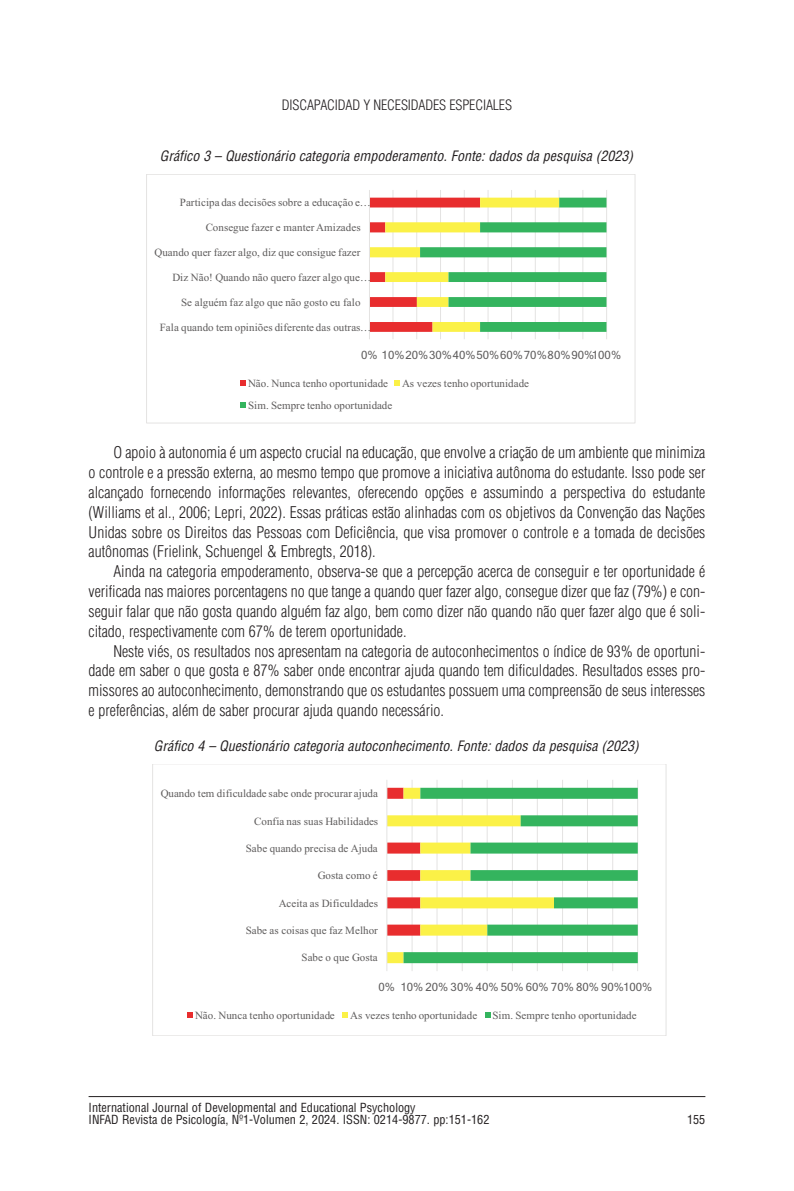
<style>
.page{position:relative;width:794px;height:1191px;background:#fff}
.page>*{position:absolute;margin:0;border:0;box-sizing:border-box;transform-origin:0 0}
.t1{font:300 condensed 15.75px/19.8px "Helvetica";color:#231f20;text-align:justify}
.t2{font:italic condensed 14px "Helvetica";color:#231f20}
.t3{font:300 condensed 14px "Helvetica";letter-spacing:-.01em;color:#231f20}
.t4{font:condensed 12.25px/12.2px "Helvetica";color:#231f20}
.t5{font:11.03px "Times New Roman";letter-spacing:.005em;color:#5e5c5c}
.t6{font:11.03px "Mangal";color:#5e5c5c}
</style>
<div class="page">
<hr style="left:89px;top:1096px;width:616px;height:1px;background:#231f20">
<hr style="left:392px;top:190px;width:1px;height:149px;background:#e4e3e2">
<hr style="left:416px;top:190px;width:1px;height:149px;background:#e4e3e2">
<hr style="left:440px;top:190px;width:1px;height:149px;background:#e4e3e2">
<hr style="left:464px;top:190px;width:1px;height:149px;background:#e4e3e2">
<hr style="left:487px;top:190px;width:1px;height:149px;background:#e4e3e2">
<hr style="left:511px;top:190px;width:1px;height:149px;background:#e4e3e2">
<hr style="left:535px;top:190px;width:1px;height:149px;background:#e4e3e2">
<hr style="left:558px;top:190px;width:1px;height:149px;background:#e4e3e2">
<hr style="left:582px;top:190px;width:1px;height:149px;background:#e4e3e2">
<hr style="left:606px;top:190px;width:1px;height:149px;background:#e4e3e2">
<svg style="left:370px;top:198px;width:236px;height:134px"></svg>
<hr style="left:369px;top:190px;width:1px;height:149px;background:#e4e3e2">
<svg style="left:241px;top:380px;width:5px;height:6px"></svg>
<svg style="left:394px;top:380px;width:6px;height:6px"></svg>
<svg style="left:241px;top:402px;width:5px;height:5px"></svg>
<div style="left:146px;top:174px;width:489px;height:249px;border:1px solid #e4e3e2"></div>
<hr style="left:412px;top:780px;width:1px;height:191px;background:#e4e3e2">
<hr style="left:436px;top:780px;width:1px;height:191px;background:#e4e3e2">
<hr style="left:462px;top:780px;width:1px;height:191px;background:#e4e3e2">
<hr style="left:487px;top:780px;width:1px;height:191px;background:#e4e3e2">
<hr style="left:512px;top:780px;width:1px;height:191px;background:#e4e3e2">
<hr style="left:537px;top:780px;width:1px;height:191px;background:#e4e3e2">
<hr style="left:562px;top:780px;width:1px;height:191px;background:#e4e3e2">
<hr style="left:587px;top:780px;width:1px;height:191px;background:#e4e3e2">
<hr style="left:612px;top:780px;width:1px;height:191px;background:#e4e3e2">
<hr style="left:637px;top:780px;width:1px;height:191px;background:#e4e3e2">
<svg style="left:387px;top:787px;width:16px;height:176px"></svg>
<svg style="left:403px;top:787px;width:235px;height:176px"></svg>
<hr style="left:386px;top:780px;width:1px;height:191px;background:#e4e3e2">
<svg style="left:187px;top:1012px;width:6px;height:6px"></svg>
<svg style="left:343px;top:1012px;width:5px;height:6px"></svg>
<svg style="left:485px;top:1012px;width:5px;height:6px"></svg>
<div style="left:152px;top:764px;width:514px;height:271px;border:1px solid #e4e3e2"></div>
<p class="t3" style="left:282px;top:97px;width:232px">DISCAPACIDAD Y NECESIDADES ESPECIALES</p>
<p class="t2" style="left:160px;top:148px;width:475px">Gráfico 3 – Questionário categoria empoderamento. Fonte: dados da pesquisa (2023)</p>
<p class="t5" style="left:180px;top:195px;width:192px">Participa das decisões sobre a educação e …</p>
<p class="t5" style="left:206px;top:220px;width:156px">Consegue fazer e manter Amizades</p>
<p class="t5" style="left:155px;top:245px;width:207px">Quando quer fazer algo, diz que consigue fazer</p>
<p class="t5" style="left:172px;top:270px;width:200px">Diz Não! Quando não quero fazer algo que…</p>
<p class="t5" style="left:181px;top:295px;width:181px">Se alguém faz algo que não gosto eu falo</p>
<p class="t5" style="left:160px;top:320px;width:213px">Fala quando tem opiniões diferente das outras …</p>
<p class="t6" style="left:361px;top:349px;width:261px">!" $!"%!"&amp;!"'!"(!")!"*!"+!",!"$!!"</p>
<p class="t5" style="left:248px;top:376px;width:141px">Não. Nunca tenho oportunidade</p>
<p class="t5" style="left:402px;top:376px;width:128px">As vezes tenho oportunidade</p>
<p class="t5" style="left:248px;top:398px;width:146px">Sim. Sempre tenho oportunidade</p>
<p class="t1" style="left:89px;top:443px;width:618px;text-indent:25px">O apoio à autonomia é um aspecto crucial na educação, que envolve a criação de um ambiente que minimiza o controle e a pressão externa, ao mesmo tempo que promove a iniciativa autônoma do estudante. Isso pode ser alcançado fornecendo informações relevantes, oferecendo opções e assumindo a perspectiva do estudante (Williams et al., 2006; Lepri, 2022). Essas práticas estão alinhadas com os objetivos da Convenção das Nações Unidas sobre os Direitos das Pessoas com Deficiência, que visa promover o controle e a tomada de decisões autônomas (Frielink, Schuengel &amp; Embregts, 2018).</p>
<p class="t1" style="left:89px;top:562px;width:618px;text-indent:25px">Ainda na categoria empoderamento, observa-se que a percepção acerca de conseguir e ter oportunidade é verificada nas maiores porcentagens no que tange a quando quer fazer algo, consegue dizer que faz (79%) e con&shy;seguir falar que não gosta quando alguém faz algo, bem como dizer não quando não quer fazer algo que é soli&shy;citado, respectivamente com 67% de terem oportunidade.</p>
<p class="t1" style="left:89px;top:641px;width:618px;text-indent:25px">Neste viés, os resultados nos apresentam na categoria de autoconhecimentos o índice de 93% de oportuni&shy;dade em saber o que gosta e 87% saber onde encontrar ajuda quando tem dificuldades. Resultados esses pro&shy;missores ao autoconhecimento, demonstrando que os estudantes possuem uma compreensão de seus interesses e preferências, além de saber procurar ajuda quando necessário.</p>
<p class="t2" style="left:154px;top:737px;width:486px">Gráfico 4 – Questionário categoria autoconhecimento. Fonte: dados da pesquisa (2023)</p>
<p class="t5" style="left:161px;top:786px;width:219px">Quando tem dificuldade sabe onde procurar ajuda</p>
<p class="t5" style="left:254px;top:813px;width:125px">Confia nas suas Habilidades</p>
<p class="t5" style="left:246px;top:841px;width:133px">Sabe quando precisa de Ajuda</p>
<p class="t5" style="left:318px;top:868px;width:61px">Gosta como é</p>
<p class="t5" style="left:279px;top:895px;width:101px">Aceita as Dificuldades</p>
<p class="t5" style="left:246px;top:923px;width:134px">Sabe as coisas que faz Melhor</p>
<p class="t5" style="left:302px;top:950px;width:78px">Sabe o que Gosta</p>
<p class="t6" style="left:378px;top:981px;width:275px">!" $!" %!" &amp;!" '!" (!" )!" *!" +!" ,!"$!!"</p>
<p class="t5" style="left:195px;top:1008px;width:141px">Não. Nunca tenho oportunidade</p>
<p class="t5" style="left:350px;top:1008px;width:128px">As vezes tenho oportunidade</p>
<p class="t5" style="left:492px;top:1008px;width:146px">Sim. Sempre tenho oportunidade</p>
<p class="t4" style="left:89px;top:1101px;width:402px">International Journal of Developmental and Educational Psychology<br>INFAD Revista de Psicología, Nº1-Volumen 2, 2024. ISSN: 0214-9877. pp:151-162</p>
<p class="t4" style="left:687px;top:1113px;width:20px">155</p>
</div>
